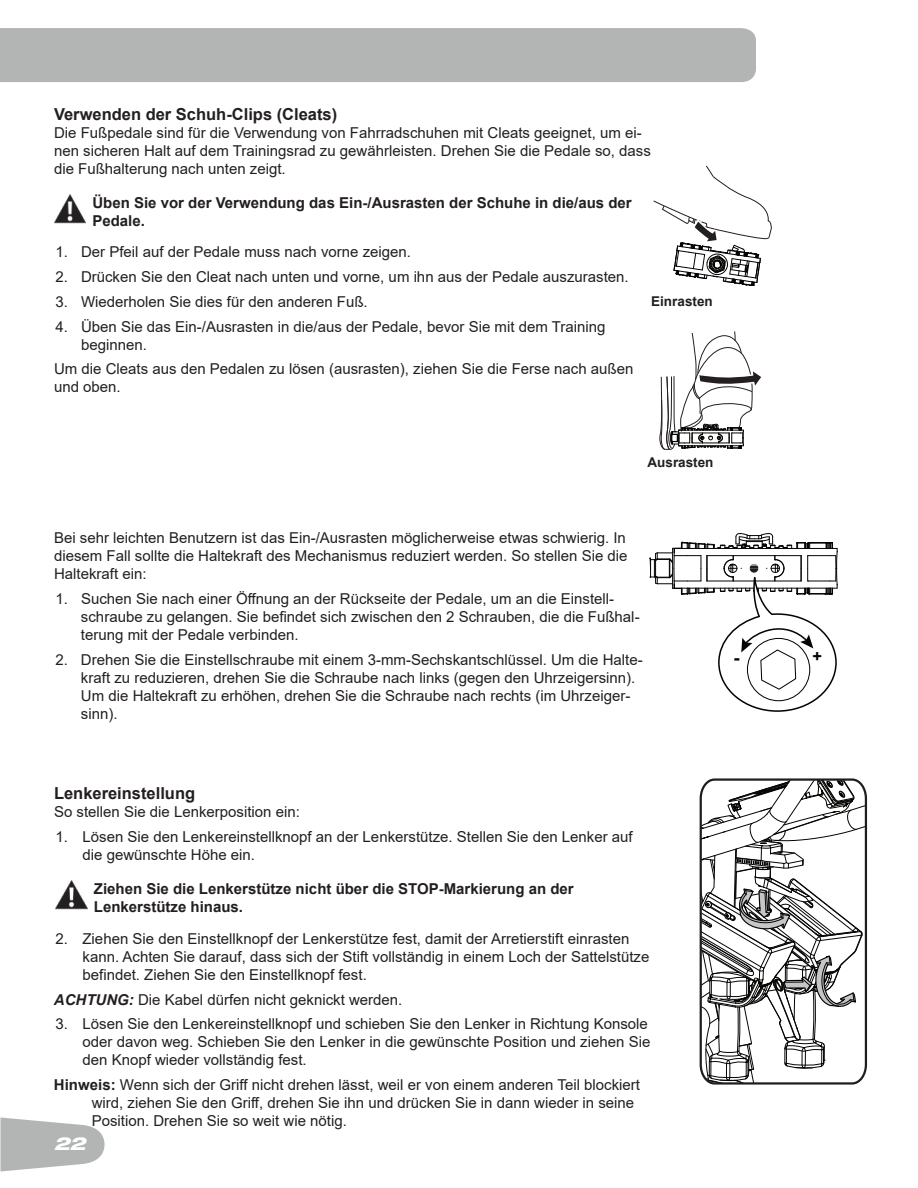
<style>
.page{position:relative;width:918px;height:1188px;background:#fff}
.page>*{position:absolute;margin:0;border:0;box-sizing:border-box;transform-origin:0 0}
.t1{font:700 18.45px "Arial";color:#040503}
.t2{font:italic 800 expanded 18px "Helvetica Neue";color:#fff}
.t3{font:700 16.5px "Arial";color:#231f20}
.t4{font:700 16.35px "Arial";color:#040503}
.t5{font:15px/18px "Arial";color:#231f20}
.t6{font:700 15px/18px "Arial";color:#231f20}
.t7{font:700 13.5px "Arial";color:#231f20}
.s1{font-weight:700;font-style:italic}
.s2{font-weight:700}
</style>
<div class="page">
<div style="left:0;top:28px;width:756px;height:54px;background:#b3b4b4"></div>
<svg style="left:0;top:1118px;width:105px;height:54px"></svg>
<img style="left:54px;top:195px;width:32px;height:29px">
<img style="left:56px;top:881px;width:31px;height:29px">
<svg style="left:650px;top:533px;width:188px;height:179px"></svg>
<svg style="left:653px;top:165px;width:118px;height:121px"></svg>
<svg style="left:659px;top:331px;width:102px;height:119px"></svg>
<svg style="left:699px;top:778px;width:169px;height:307px"></svg>
<p class="t3" style="left:54px;top:103px;width:285px">Verwenden der Schuh-Clips (Cleats)</p>
<p class="t5" style="left:54px;top:124px;width:598px">Die Fußpedale sind für die Verwendung von Fahrradschuhen mit Cleats geeignet, um ei&shy;nen sicheren Halt auf dem Trainingsrad zu gewährleisten. Drehen Sie die Pedale so, dass die Fußhalterung nach unten zeigt.</p>
<p class="t6" style="left:92px;top:194px;width:541px">Üben Sie vor der Verwendung das Ein-/Ausrasten der Schuhe in die/aus der<br>Pedale.</p>
<p class="t5" style="left:56px;top:243px;width:357px">1. Der Pfeil auf der Pedale muss nach vorne zeigen.</p>
<p class="t5" style="left:56px;top:268px;width:575px">2. Drücken Sie den Cleat nach unten und vorne, um ihn aus der Pedale auszurasten.</p>
<p class="t5" style="left:56px;top:292px;width:314px">3. Wiederholen Sie dies für den anderen Fuß.</p>
<p class="t5" style="left:81px;top:317px;width:526px;text-indent:-26px">4. Üben Sie das Ein-/Ausrasten in die/aus der Pedale, bevor Sie mit dem Training beginnen.</p>
<p class="t5" style="left:54px;top:360px;width:581px">Um die Cleats aus den Pedalen zu lösen (ausrasten), ziehen Sie die Ferse nach außen und oben.</p>
<p class="t7" style="left:651px;top:291px;width:63px">Einrasten</p>
<p class="t7" style="left:648px;top:453px;width:68px">Ausrasten</p>
<p class="t5" style="left:54px;top:529px;width:575px;text-align:justify">Bei sehr leichten Benutzern ist das Ein-/Ausrasten möglicherweise etwas schwierig. In diesem Fall sollte die Haltekraft des Mechanismus reduziert werden. So stellen Sie die Haltekraft ein:</p>
<p class="t5" style="left:81px;top:589px;width:560px;text-indent:-25px">1. Suchen Sie nach einer Öffnung an der Rückseite der Pedale, um an die Einstell&shy;schraube zu gelangen. Sie befindet sich zwischen den 2 Schrauben, die die Fußhal&shy;terung mit der Pedale verbinden.</p>
<p class="t5" style="left:81px;top:650px;width:563px;text-indent:-26px">2. Drehen Sie die Einstellschraube mit einem 3-mm-Sechskantschlüssel. Um die Halte&shy;kraft zu reduzieren, drehen Sie die Schraube nach links (gegen den Uhrzeigersinn).<br>Um die Haltekraft zu erhöhen, drehen Sie die Schraube nach rechts (im Uhrzeiger&shy;sinn).</p>
<p class="t1" style="left:733px;top:645px;width:8px">-</p>
<p class="t4" style="left:813px;top:646px;width:11px">+</p>
<p class="t3" style="left:54px;top:782px;width:143px">Lenkereinstellung</p>
<p class="t5" style="left:54px;top:803px;width:247px">So stellen Sie die Lenkerposition ein:</p>
<p class="t5" style="left:82px;top:827px;width:552px;text-indent:-27px">1. Lösen Sie den Lenkereinstellknopf an der Lenkerstütze. Stellen Sie den Lenker auf die gewünschte Höhe ein.</p>
<p class="t6" style="left:94px;top:879px;width:481px">Ziehen Sie die Lenkerstütze nicht über die STOP-Markierung an der<br>Lenkerstütze hinaus.</p>
<p class="t5" style="left:82px;top:929px;width:568px;text-indent:-27px">2. Ziehen Sie den Einstellknopf der Lenkerstütze fest, damit der Arretierstift einrasten kann. Achten Sie darauf, dass sich der Stift vollständig in einem Loch der Sattelstütze befindet. Ziehen Sie den Einstellknopf fest.</p>
<p class="t5" style="left:54px;top:990px;width:350px"><span class="s1">ACHTUNG:</span> Die Kabel dürfen nicht geknickt werden.</p>
<p class="t5" style="left:82px;top:1015px;width:569px;text-indent:-27px">3. Lösen Sie den Lenkereinstellknopf und schieben Sie den Lenker in Richtung Konsole oder davon weg. Schieben Sie den Lenker in die gewünschte Position und ziehen Sie den Knopf wieder vollständig fest.</p>
<p class="t5" style="left:92px;top:1076px;width:550px;text-indent:-38px"><span class="s2">Hinweis:</span> Wenn sich der Griff nicht drehen lässt, weil er von einem anderen Teil blockiert wird, ziehen Sie den Griff, drehen Sie ihn und drücken Sie in dann wieder in seine<br>Position. Drehen Sie so weit wie nötig.</p>
<p class="t2" style="left:54px;top:1132px;width:33px">22</p>
</div>
